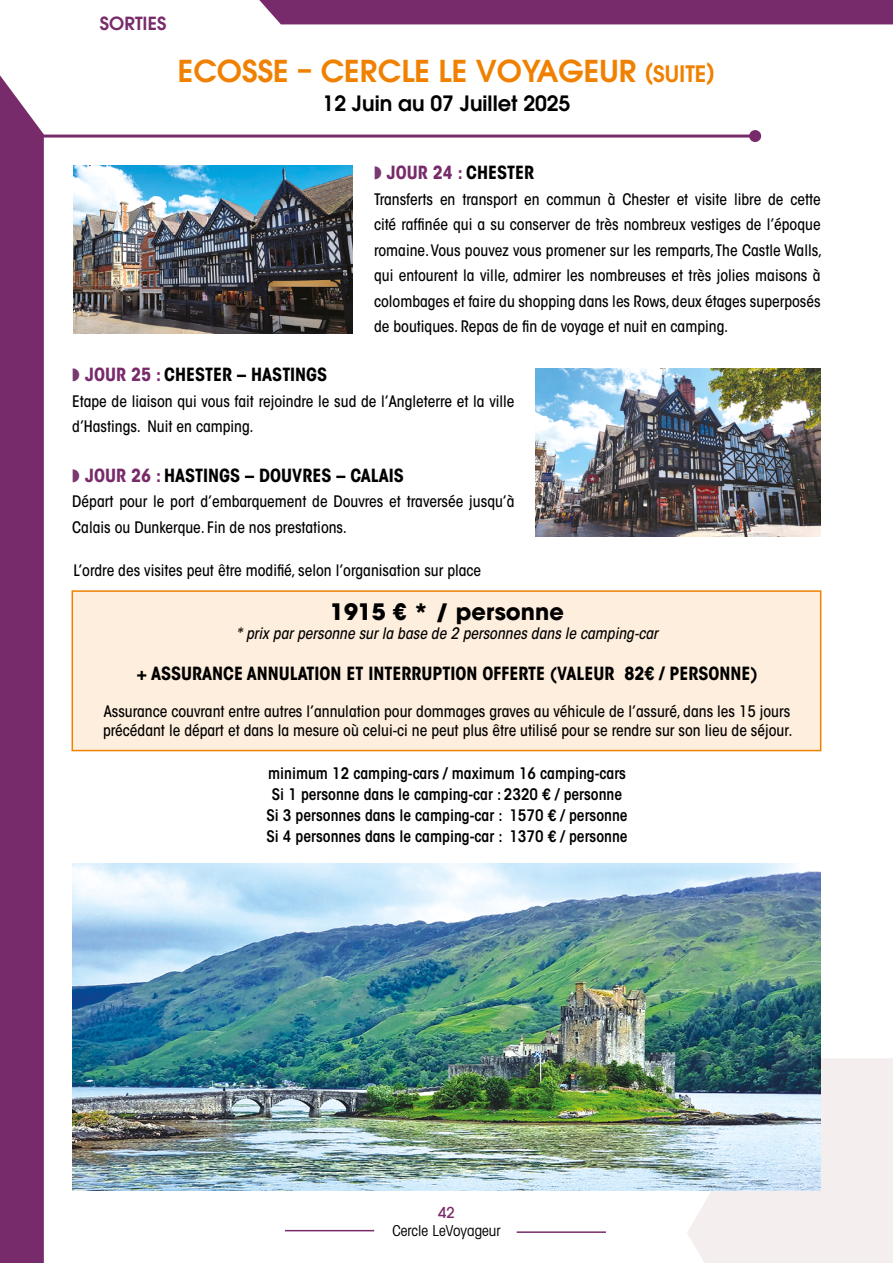
<style>
.page{position:relative;width:893px;height:1263px;background:#fff}
.page>*{position:absolute;margin:0;border:0;box-sizing:border-box;transform-origin:0 0}
.t1{font:600 30px "ITC Avant Garde Std";color:#f08100}
.t2{font:700 22.5px "ITC Avant Garde Std";color:#000}
.t3{font:600 21px "ITC Avant Garde Std";color:#000}
.t4{font:700 condensed 18px "ITC Avant Garde Std";color:#000}
.t5{font:700 condensed 18px "ITC Avant Garde Std";color:#782b6a}
.t6{font:600 18px "ITC Avant Garde Std";color:#782b6a}
.t7{font:500 condensed 15.75px/25.5px "ITC Avant Garde Std";color:#000}
.t8{font:600 condensed 15.75px/21px "ITC Avant Garde Std";color:#000;text-align:center}
.t9{font:italic 500 condensed 15.75px "ITC Avant Garde Std";color:#000}
.t10{font:condensed 15px "Avant Garde";color:#000}
.t11{font:500 15px "Avant Garde";color:#782b6a}
.s1{font-size:22.5px}
.s2{color:#783971}
.s3{color:#000}
.s4{color:#782b6a}
</style>
<div class="page">
<div style="left:72px;top:590px;width:749px;height:161px;background:#feeedd;border:2px solid #f08100"></div>
<hr style="left:285px;top:1230px;width:89px;height:1px;background:#782b6a">
<hr style="left:517px;top:1231px;width:89px;height:2px;background:#782b6a">
<div style="left:0;top:75px;width:44px;height:1188px;background:#782b6a"></div>
<div style="left:259px;top:0;width:634px;height:24px;background:#782b6a"></div>
<hr style="left:0;top:135px;width:755px;height:3px;background:#782b6a">
<div style="left:749px;top:130px;width:12px;height:12px;background:#782b6a;border-radius:50%"></div>
<div style="left:687px;top:1058px;width:206px;height:205px;background:#f5eeef"></div>
<img style="left:73px;top:166px;width:280px;height:168px">
<img style="left:536px;top:369px;width:285px;height:168px">
<img style="left:72px;top:863px;width:749px;height:328px">
<p class="t6" style="left:100px;top:12px;width:68px">SORTIES</p>
<h1 class="t1" style="left:178px;top:51px;width:539px">ECOSSE – CERCLE LE VOYAGEUR <span class="s1">(SUITE)</span></h1>
<h3 class="t3" style="left:323px;top:90px;width:249px">12 Juin au 07 Juillet 2025</h3>
<p class="t5" style="left:374px;top:161px;width:162px"><span class="s2">◗</span> JOUR 24 : <span class="s3">CHESTER</span></p>
<p class="t7" style="left:374px;top:186px;width:450px;text-align:justify">Transferts en transport en commun à Chester et visite libre de cette cité raffinée qui a su conserver de très nombreux vestiges de l’époque romaine. Vous pouvez vous promener sur les remparts, The Castle Walls, qui entourent la ville, admirer les nombreuses et très jolies maisons à colombages et faire du shopping dans les Rows, deux étages superposés de boutiques. Repas de fin de voyage et nuit en camping.</p>
<p class="t4" style="left:72px;top:363px;width:257px"><span class="s2">◗</span> <span class="s4">JOUR 25 :</span> CHESTER – HASTINGS</p>
<p class="t7" style="left:72px;top:388px;width:444px">Etape de liaison qui vous fait rejoindre le sud de l’Angleterre et la ville d’Hastings. Nuit en camping.</p>
<p class="t4" style="left:72px;top:464px;width:333px"><span class="s2">◗</span> <span class="s4">JOUR 26 :</span> HASTINGS – DOUVRES – CALAIS</p>
<p class="t7" style="left:72px;top:489px;width:444px">Départ pour le port d’embarquement de Douvres et traversée jusqu’à<br>Calais ou Dunkerque. Fin de nos prestations.</p>
<p class="t7" style="left:73px;top:558px;width:409px">L’ordre des visites peut être modifié, selon l’organisation sur place</p>
<h2 class="t2" style="left:330px;top:597px;width:235px">1915 € * / personne</h2>
<p class="t9" style="left:236px;top:624px;width:423px">* prix par personne sur la base de 2 personnes dans le camping-car</p>
<p class="t4" style="left:137px;top:661px;width:622px">+ ASSURANCE ANNULATION ET INTERRUPTION OFFERTE (VALEUR 82€ / PERSONNE)</p>
<p class="t7" style="left:103px;top:702px;width:691px;line-height:18.9px">Assurance couvrant entre autres l’annulation pour dommages graves au véhicule de l’assuré, dans les 15 jours précédant le départ et dans la mesure où celui-ci ne peut plus être utilisé pour se rendre sur son lieu de séjour.</p>
<p class="t8" style="left:266px;top:762px;width:363px">minimum 12 camping-cars / maximum 16 camping-cars Si 1 personne dans le camping-car : 2320 € / personne Si 3 personnes dans le camping-car : 1570 € / personne Si 4 personnes dans le camping-car : 1370 € / personne</p>
<p class="t11" style="left:438px;top:1204px;width:18px">42</p>
<p class="t10" style="left:392px;top:1222px;width:110px">Cercle LeVoyageur</p>
</div>
